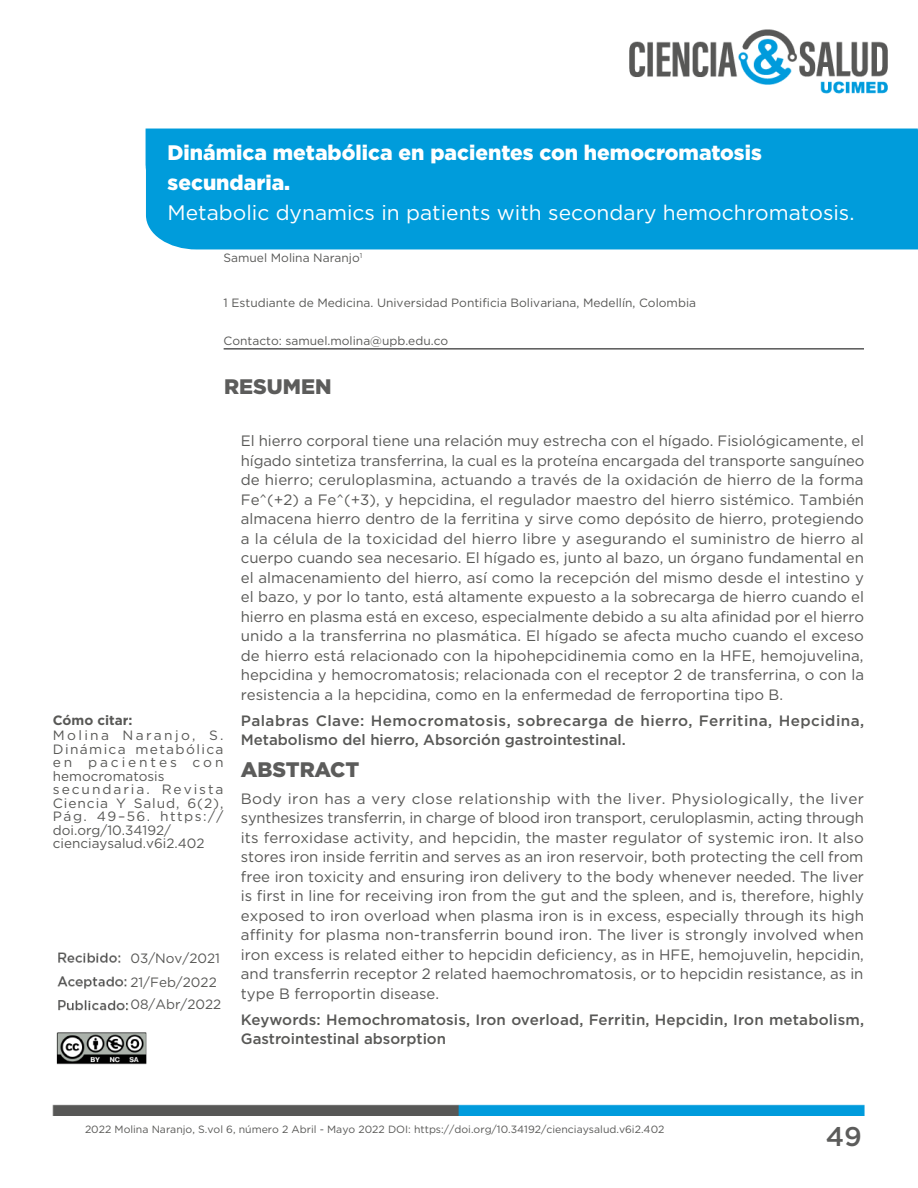
<style>
.page{position:relative;width:918px;height:1188px;background:#fff}
.page>*{position:absolute;margin:0;border:0;box-sizing:border-box;transform-origin:0 0}
.t1{font:500 27px "Gotham";color:#5c5c5b}
.Estilo_de_títulos_en{font:900 21px/30px "Gotham";color:#fff}
.Estilo_de_títulos_en-2{font:21px "Gotham";color:#fff}
.Estilo_de_subtitulos{font:900 21px "Gotham";color:#5c5c5b}
.Estilo_de_informació{font:900 21px "Gotham";color:#5c5c5b}
.Estilo_de_cuepo_de_a{font:15px/19.5px "Gotham";color:#585856;text-align:justify}
.Estilo_de_cuepo_de_a-2{font:500 15px/19.5px "Gotham";letter-spacing:.01em;color:#585856}
.Estilo_de_como_citar{font:13.5px/13.5px "Gotham";letter-spacing:.1em;color:#585856}
.Estilo_de_como_citar-2{font:13.5px "Gotham";color:#585856}
.t2{font:700 13.5px "Gotham";color:#585856}
.Estilo_de_informació-2{font:12px "Gotham";color:#585856}
.Estilo_de_pie_de_pag{font:10.5px "Gotham";color:#585856}
</style>
<div class="page">
<img style="left:52px;top:29px;width:866px;height:1087px">
<div style="left:146px;top:130px;width:772px;height:119px;background:#009cdb"></div>
<hr style="left:224px;top:348px;width:640px;height:2px;background:#575757">
<p class="Estilo_de_títulos_en" style="left:168px;top:137px;width:596px">Dinámica metabólica en pacientes con hemocromatosis secundaria.</p>
<p class="Estilo_de_títulos_en-2" style="left:168px;top:201px;width:689px">Metabolic dynamics in patients with secondary hemochromatosis.</p>
<p class="Estilo_de_informació-2" style="left:224px;top:251px;width:140px">Samuel Molina Naranjo<sup>1</sup></p>
<p class="Estilo_de_informació-2" style="left:224px;top:296px;width:474px">1 Estudiante de Medicina. Universidad Pontificia Bolivariana, Medellín, Colombia</p>
<p class="Estilo_de_informació-2" style="left:224px;top:334px;width:226px">Contacto: samuel.molina@upb.edu.co</p>
<p class="Estilo_de_informació" style="left:224px;top:374px;width:109px">RESUMEN</p>
<p class="t2" style="left:53px;top:711px;width:81px">Cómo citar:</p>
<p class="Estilo_de_como_citar" style="left:53px;top:728px;width:172px">Molina Naranjo, S.<br>Dinámica metabólica en pacientes con hemocromatosis secundaria. Revista<br>Ciencia Y Salud, 6(2),<br>Pág. 49–56. https:// doi.org/10.34192/ cienciaysalud.v6i2.402</p>
<p class="Estilo_de_como_citar-2" style="left:130px;top:951px;width:91px">03/Nov/2021</p>
<p class="Estilo_de_como_citar-2" style="left:130px;top:975px;width:88px">21/Feb/2022</p>
<p class="Estilo_de_como_citar-2" style="left:130px;top:997px;width:92px">08/Abr/2022</p>
<p class="Estilo_de_cuepo_de_a" style="left:241px;top:431px;width:625px">El hierro corporal tiene una relación muy estrecha con el hígado. Fisiológicamente, el hígado sintetiza transferrina, la cual es la proteína encargada del transporte sanguíneo de hierro; ceruloplasmina, actuando a través de la oxidación de hierro de la forma Fe^(+2) a Fe^(+3), y hepcidina, el regulador maestro del hierro sistémico. También almacena hierro dentro de la ferritina y sirve como depósito de hierro, protegiendo a la célula de la toxicidad del hierro libre y asegurando el suministro de hierro al cuerpo cuando sea necesario. El hígado es, junto al bazo, un órgano fundamental en el almacenamiento del hierro, así como la recepción del mismo desde el intestino y el bazo, y por lo tanto, está altamente expuesto a la sobrecarga de hierro cuando el hierro en plasma está en exceso, especialmente debido a su alta afinidad por el hierro unido a la transferrina no plasmática. El hígado se afecta mucho cuando el exceso de hierro está relacionado con la hipohepcidinemia como en la HFE, hemojuvelina, hepcidina y hemocromatosis; relacionada con el receptor 2 de transferrina, o con la resistencia a la hepcidina, como en la enfermedad de ferroportina tipo B.</p>
<p class="Estilo_de_cuepo_de_a-2" style="left:241px;top:711px;width:625px">Palabras Clave: Hemocromatosis, sobrecarga de hierro, Ferritina, Hepcidina,<br>Metabolismo del hierro, Absorción gastrointestinal.</p>
<p class="Estilo_de_subtitulos" style="left:241px;top:758px;width:120px">ABSTRACT</p>
<p class="Estilo_de_cuepo_de_a" style="left:241px;top:788px;width:625px">Body iron has a very close relationship with the liver. Physiologically, the liver synthesizes transferrin, in charge of blood iron transport, ceruloplasmin, acting through its ferroxidase activity, and hepcidin, the master regulator of systemic iron. It also stores iron inside ferritin and serves as an iron reservoir, both protecting the cell from free iron toxicity and ensuring iron delivery to the body whenever needed. The liver is first in line for receiving iron from the gut and the spleen, and is, therefore, highly exposed to iron overload when plasma iron is in excess, especially through its high affinity for plasma non-transferrin bound iron. The liver is strongly involved when iron excess is related either to hepcidin deficiency, as in HFE, hemojuvelin, hepcidin, and transferrin receptor 2 related haemochromatosis, or to hepcidin resistance, as in type B ferroportin disease.</p>
<p class="Estilo_de_cuepo_de_a-2" style="left:241px;top:1010px;width:625px">Keywords: Hemochromatosis, Iron overload, Ferritin, Hepcidin, Iron metabolism,<br>Gastrointestinal absorption</p>
<p class="Estilo_de_pie_de_pag" style="left:85px;top:1123px;width:581px">2022 Molina Naranjo, S.vol 6, número 2 Abril - Mayo 2022 DOI: https://doi.org/10.34192/cienciaysalud.v6i2.402</p>
<h1 class="t1" style="left:826px;top:1119px;width:37px">49</h1>
</div>
